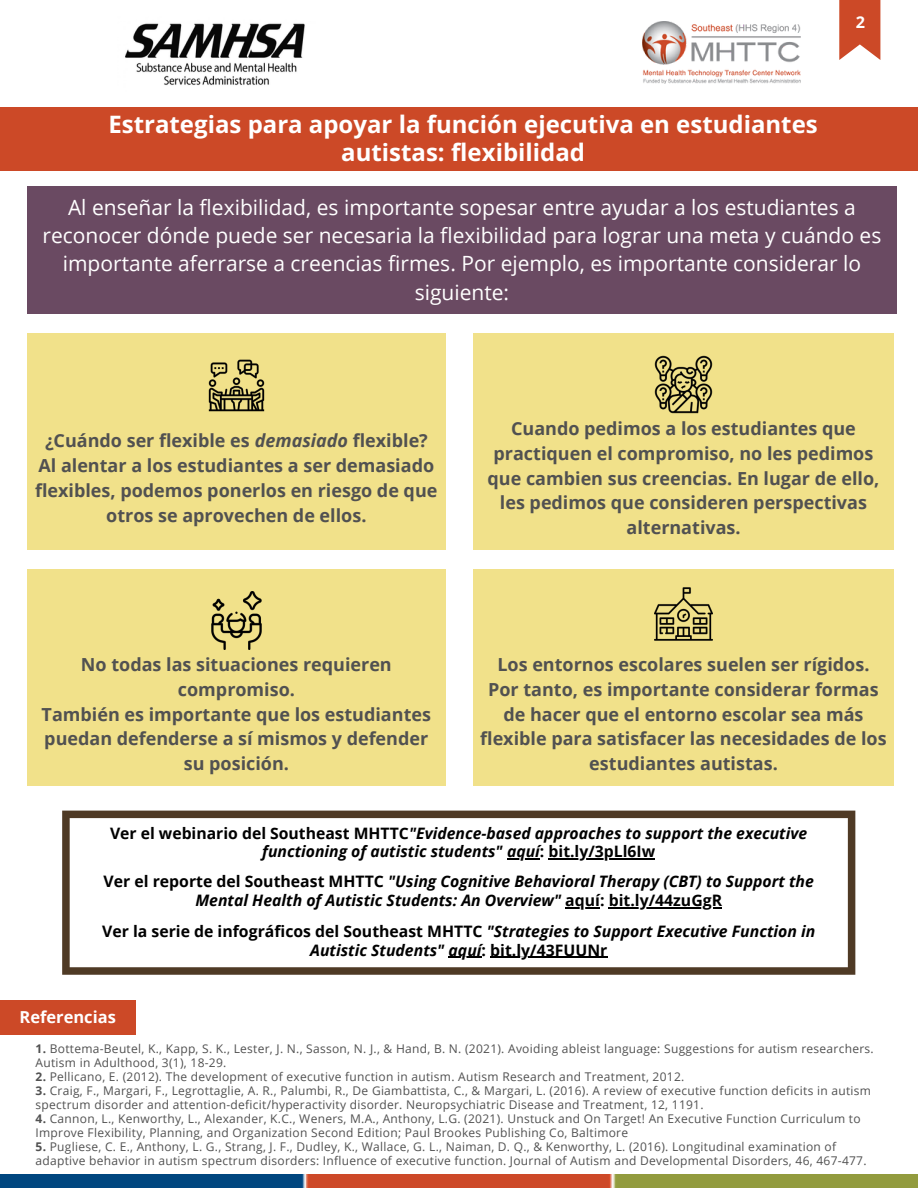
<style>
.page{position:relative;width:918px;height:1188px;background:#fff}
.page>*{position:absolute;margin:0;border:0;box-sizing:border-box;transform-origin:0 0}
.t1{font:700 24px/28.2px "Open Sans";color:#fff;text-align:center}
.t2{font:21px/28.2px "Open Sans";color:#fff;text-align:center}
.t3{font:700 18px/24.8px "Open Sans";color:#515151;text-align:center}
.t4{font:700 16.5px "Open Sans";color:#fff}
.t5{font:700 16.2px "Open Sans";color:#fff}
.t6{font:italic 700 15.75px/19.2px "Open Sans";color:#000;text-align:center}
.t7{font:12px/14px "Open Sans";letter-spacing:.025em;color:#515151}
.s1{font-style:italic}
.s2{font-style:normal}
.s3{font-weight:700}
</style>
<div class="page">
<img style="left:125px;top:23px;width:180px;height:62px">
<img style="left:643px;top:22px;width:157px;height:61px">
<div style="left:0;top:107px;width:918px;height:63px;background:#cc4927"></div>
<svg style="left:839px;top:0;width:42px;height:60px;background:#d36346"></svg>
<img style="left:0;top:1174px;width:918px;height:14px">
<div style="left:27px;top:186px;width:869px;height:128px;background:#6a4a62"></div>
<div style="left:0;top:1000px;width:136px;height:35px;background:#cc4927"></div>
<div style="left:473px;top:569px;width:421px;height:216px;background:#f1e18a"></div>
<img style="left:654px;top:587px;width:59px;height:54px">
<div style="left:473px;top:333px;width:421px;height:217px;background:#f1e18a"></div>
<img style="left:654px;top:355px;width:59px;height:59px">
<div style="left:27px;top:569px;width:419px;height:216px;background:#f1e18a"></div>
<img style="left:211px;top:591px;width:51px;height:59px">
<div style="left:27px;top:333px;width:419px;height:217px;background:#f1e18a"></div>
<img style="left:208px;top:359px;width:57px;height:53px">
<svg style="left:62px;top:811px;width:793px;height:164px"></svg>
<hr style="left:507px;top:858px;width:33px;height:1px;background:#000">
<hr style="left:549px;top:858px;width:106px;height:1px;background:#000">
<hr style="left:565px;top:907px;width:35px;height:2px;background:#000">
<hr style="left:609px;top:907px;width:113px;height:2px;background:#000">
<hr style="left:449px;top:957px;width:33px;height:1px;background:#000">
<hr style="left:490px;top:957px;width:117px;height:1px;background:#000">
<p class="t1" style="left:108px;top:110px;width:711px">Estrategias para apoyar la función ejecutiva en estudiantes autistas: flexibilidad</p>
<p class="t5" style="left:856px;top:11px;width:11px">2</p>
<p class="t2" style="left:42px;top:193px;width:840px">Al enseñar la flexibilidad, es importante sopesar entre ayudar a los estudiantes a reconocer dónde puede ser necesaria la flexibilidad para lograr una meta y cuándo es importante aferrarse a creencias firmes. Por ejemplo, es importante considerar lo siguiente:</p>
<p class="t3" style="left:45px;top:428px;width:384px">¿Cuándo ser flexible es <span class="s1">demasiado</span> flexible?</p>
<p class="t3" style="left:35px;top:453px;width:404px">Al alentar a los estudiantes a ser demasiado flexibles, podemos ponerlos en riesgo de que otros se aprovechen de ellos.</p>
<p class="t3" style="left:488px;top:416px;width:393px">Cuando pedimos a los estudiantes que practiquen el compromiso, no les pedimos que cambien sus creencias. En lugar de ello, les pedimos que consideren perspectivas alternativas.</p>
<p class="t3" style="left:81px;top:652px;width:312px">No todas las situaciones requieren compromiso.</p>
<p class="t3" style="left:42px;top:701px;width:391px">También es importante que los estudiantes puedan defenderse a sí mismos y defender su posición.</p>
<p class="t3" style="left:497px;top:652px;width:374px">Los entornos escolares suelen ser rígidos.</p>
<p class="t3" style="left:480px;top:676px;width:408px">Por tanto, es importante considerar formas de hacer que el entorno escolar sea más flexible para satisfacer las necesidades de los estudiantes autistas.</p>
<p class="t6" style="left:110px;top:824px;width:699px;line-height:18px"><span class="s2">Ver el webinario del Southeast MHTTC</span>"Evidence-based approaches to support the executive functioning of autistic students" aquí<span class="s2">: bit.ly/3pLl6Iw</span></p>
<p class="t6" style="left:104px;top:872px;width:712px"><span class="s2">Ver el reporte del Southeast MHTTC</span> "Using Cognitive Behavioral Therapy (CBT) to Support the<br>Mental Health of Autistic Students: An Overview" <span class="s2">aquí: bit.ly/44zuGgR</span></p>
<p class="t6" style="left:102px;top:921px;width:715px"><span class="s2">Ver la serie de infográficos del Southeast MHTTC</span> "Strategies to Support Executive Function in<br>Autistic Students" aquí<span class="s2">: bit.ly/43FUUNr</span></p>
<p class="t4" style="left:20px;top:1005px;width:98px">Referencias</p>
<p class="t7" style="left:36px;top:1042px;width:840px"><span class="s3">1.</span> Bottema-Beutel, K., Kapp, S. K., Lester, J. N., Sasson, N. J., &amp; Hand, B. N. (2021). Avoiding ableist language: Suggestions for autism researchers.<br>Autism in Adulthood, 3(1), 18-29.</p>
<p class="t7" style="left:36px;top:1070px;width:650px"><span class="s3">2.</span> Pellicano, E. (2012). The development of executive function in autism. Autism Research and Treatment, 2012.</p>
<p class="t7" style="left:36px;top:1084px;width:837px"><span class="s3">3.</span> Craig, F., Margari, F., Legrottaglie, A. R., Palumbi, R., De Giambattista, C., &amp; Margari, L. (2016). A review of executive function deficits in autism spectrum disorder and attention-deficit/hyperactivity disorder. Neuropsychiatric Disease and Treatment, 12, 1191.</p>
<p class="t7" style="left:36px;top:1112px;width:827px"><span class="s3">4.</span> Cannon, L., Kenworthy, L., Alexander, K.C., Weners, M.A., Anthony, L.G. (2021). Unstuck and On Target! An Executive Function Curriculum to<br>Improve Flexibility, Planning, and Organization Second Edition; Paul Brookes Publishing Co, Baltimore</p>
<p class="t7" style="left:36px;top:1140px;width:833px"><span class="s3">5.</span> Pugliese, C. E., Anthony, L. G., Strang, J. F., Dudley, K., Wallace, G. L., Naiman, D. Q., &amp; Kenworthy, L. (2016). Longitudinal examination of adaptive behavior in autism spectrum disorders: Influence of executive function. Journal of Autism and Developmental Disorders, 46, 467-477.</p>
</div>
